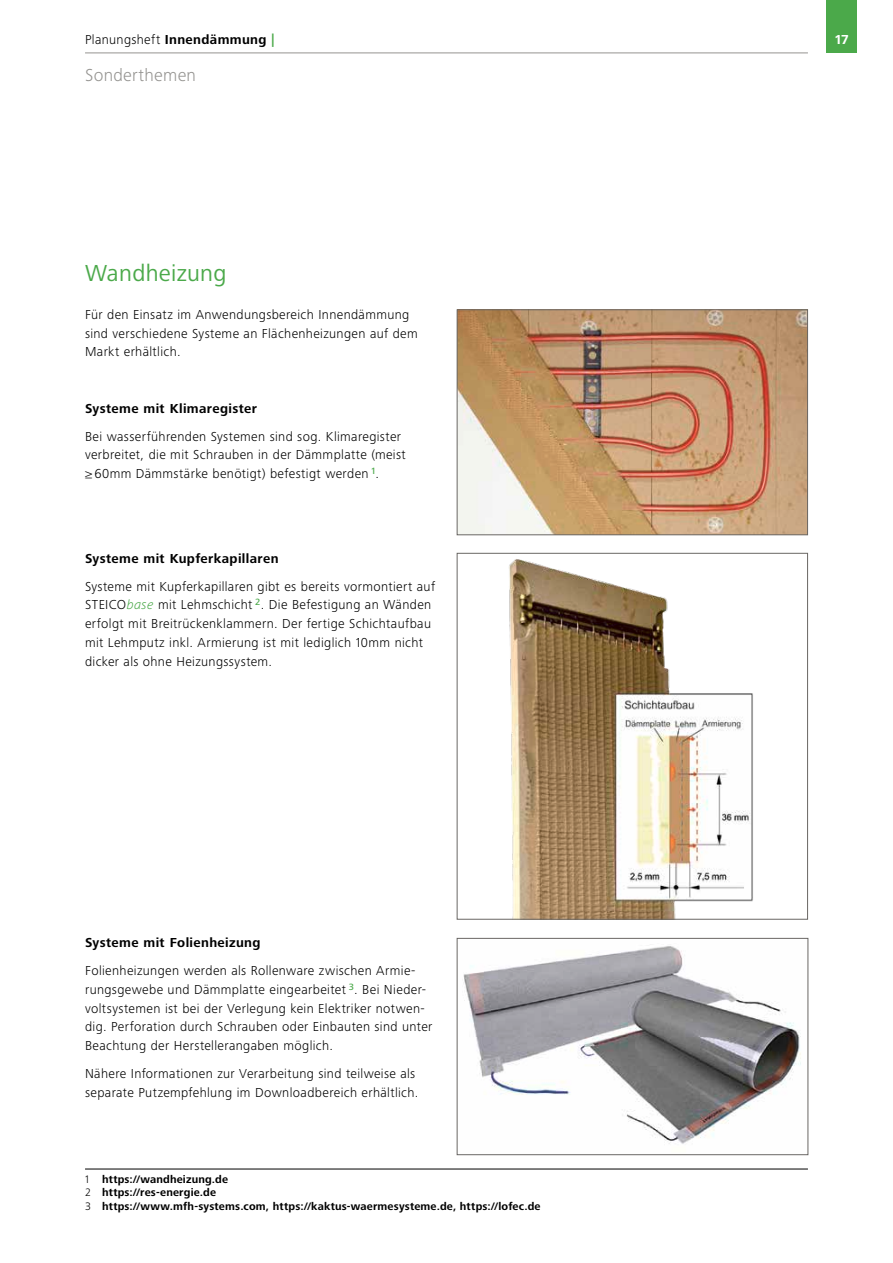
<style>
.page{position:relative;width:893px;height:1263px;background:#fff}
.page>*{position:absolute;margin:0;border:0;box-sizing:border-box;transform-origin:0 0}
.t1{font:24px "Frutiger Next LTW1 G";letter-spacing:.015em;color:#4ba94a}
.t2{font:300 18px "Frutiger Next LTW1 G";letter-spacing:.015em;color:#959491}
.t3{font:300 13.5px/18.8px "Frutiger Next LTW1 G";letter-spacing:.03em;color:#000}
.t4{font:700 13.5px "Frutiger Next LTW1 G";letter-spacing:.025em;color:#000}
.t5{font:700 13.5px "Frutiger Next LTW1 G";color:#fff}
.t6{font:700 11.25px/13.5px "Frutiger Next LTW1 G";letter-spacing:.015em;color:#000}
.s1{font-weight:700}
.s2{font-weight:700;color:#4ba94a}
.s3{font-style:italic;color:#4ba94a}
.s4{font-weight:300}
</style>
<div class="page">
<hr style="left:85px;top:1169px;width:723px;height:1px;background:#000">
<img style="left:459px;top:311px;width:347px;height:222px">
<div style="left:457px;top:309px;width:351px;height:226px;border:1px solid #6a6764"></div>
<img style="left:509px;top:559px;width:244px;height:359px">
<div style="left:457px;top:553px;width:351px;height:367px;border:1px solid #6a6764"></div>
<img style="left:463px;top:946px;width:338px;height:198px">
<div style="left:457px;top:938px;width:351px;height:217px;border:1px solid #6a6764"></div>
<div style="left:827px;top:0;width:30px;height:53px;background:#4ba94a"></div>
<hr style="left:85px;top:53px;width:723px;height:1px;background:#959491">
<p class="t3" style="left:85px;top:30px;width:191px">Planungsheft <span class="s1">Innendämmung</span> <span class="s2">|</span></p>
<p class="t5" style="left:835px;top:32px;width:15px">17</p>
<h2 class="t2" style="left:85px;top:64px;width:113px">Sonderthemen</h2>
<h1 class="t1" style="left:85px;top:260px;width:143px">Wandheizung</h1>
<p class="t3" style="left:85px;top:305px;width:334px">Für den Einsatz im Anwendungsbereich Innendämmung sind verschiedene Systeme an Flächenheizungen auf dem<br>Markt erhältlich.</p>
<p class="t4" style="left:85px;top:400px;width:174px">Systeme mit Klimaregister</p>
<p class="t3" style="left:85px;top:427px;width:322px">Bei wasserführenden Systemen sind sog. Klimaregister verbreitet, die mit Schrauben in der Dämmplatte (meist ≥ 60mm Dämmstärke benötigt) befestigt werden <sup>1</sup>.</p>
<p class="t4" style="left:85px;top:550px;width:195px">Systeme mit Kupferkapillaren</p>
<p class="t3" style="left:85px;top:577px;width:352px">Systeme mit Kupferkapillaren gibt es bereits vormontiert auf STEICO<span class="s3">base</span> mit Lehmschicht <sup>2</sup>. Die Befestigung an Wänden erfolgt mit Breitrückenklammern. Der fertige Schichtaufbau mit Lehmputz inkl. Armierung ist mit lediglich 10mm nicht dicker als ohne Heizungssystem.</p>
<p class="t4" style="left:85px;top:935px;width:177px">Systeme mit Folienheizung</p>
<p class="t3" style="left:85px;top:961px;width:349px">Folienheizungen werden als Rollenware zwischen Armie&shy;rungsgewebe und Dämmplatte eingearbeitet <sup>3</sup>. Bei Nieder&shy;voltsystemen ist bei der Verlegung kein Elektriker notwen&shy;dig. Perforation durch Schrauben oder Einbauten sind unter Beachtung der Herstellerangaben möglich.</p>
<p class="t3" style="left:85px;top:1064px;width:335px">Nähere Informationen zur Verarbeitung sind teilweise als separate Putzempfehlung im Downloadbereich erhältlich.</p>
<p class="t6" style="left:85px;top:1172px;width:457px"><span class="s4">1</span> https://wandheizung.de<br><span class="s4">2</span> https://res-energie.de<br><span class="s4">3</span> https://www.mfh-systems.com, https://kaktus-waermesysteme.de, https://lofec.de</p>
</div>
